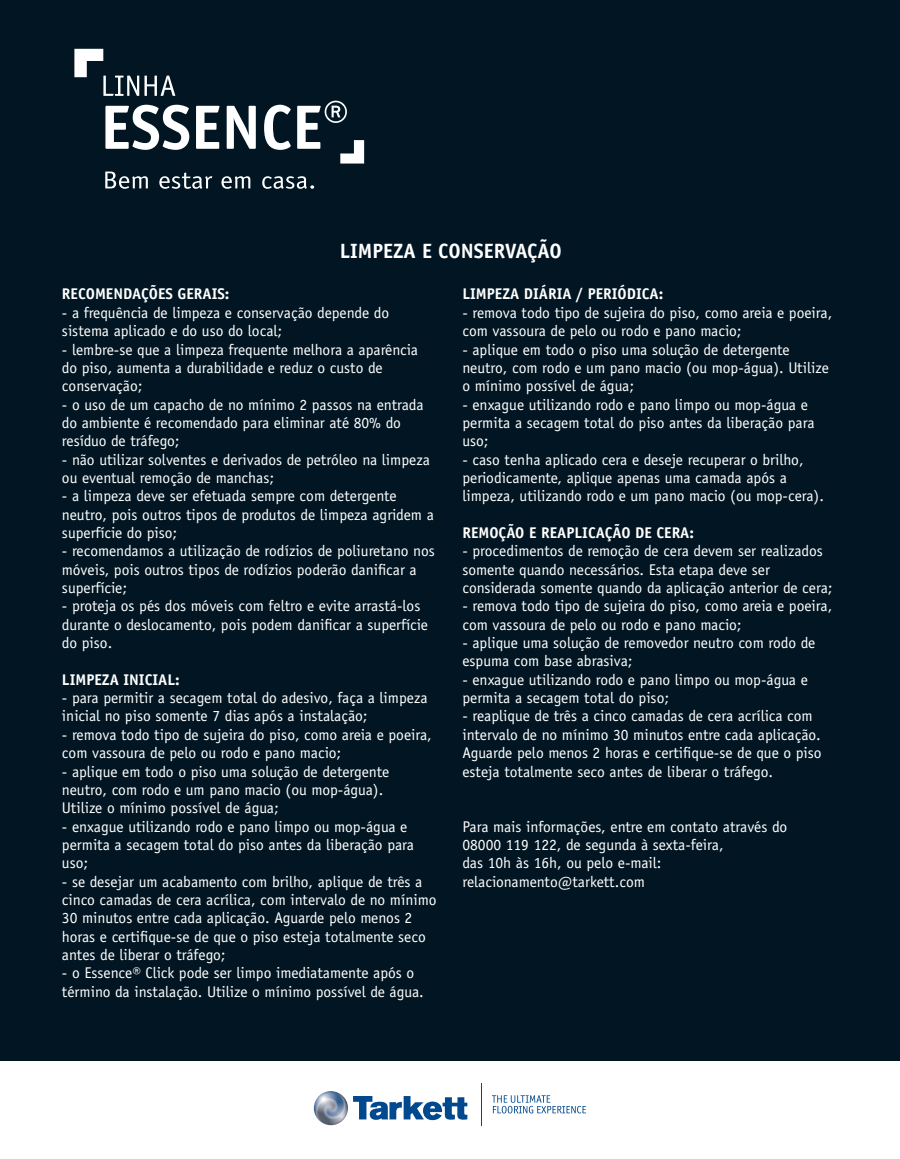
<style>
.page{position:relative;width:900px;height:1159px;background:#fff}
.page>*{position:absolute;margin:0;border:0;box-sizing:border-box;transform-origin:0 0}
.t1{font:700 20.75px "Officina Sans Std";color:#fff}
.t2{font:15.5px/18.4px "Officina Sans Std";color:#fff}
.t3{font:700 15.5px "Officina Sans Std";color:#fff}
</style>
<div class="page">
<div style="left:0;top:0;width:900px;height:1082px;background:#011622"></div>
<div style="left:0;top:1061px;width:900px;height:98px;background:#fff"></div>
<svg style="left:353px;top:1096px;width:114px;height:24px"></svg>
<svg style="left:492px;top:1095px;width:94px;height:18px"></svg>
<img style="left:314px;top:1091px;width:34px;height:34px;border-radius:17px">
<hr style="left:481px;top:1083px;width:1px;height:42px;background:#01498e">
<svg style="left:74px;top:49px;width:290px;height:115px"></svg>
<svg style="left:105px;top:171px;width:209px;height:18px"></svg>
<p class="t1" style="left:340px;top:238px;width:224px">LIMPEZA E CONSERVAÇÃO</p>
<p class="t3" style="left:62px;top:284px;width:169px">RECOMENDAÇÕES GERAIS:</p>
<p class="t2" style="left:62px;top:303px;width:329px">- a frequência de limpeza e conservação depende do sistema aplicado e do uso do local;</p>
<p class="t2" style="left:62px;top:340px;width:358px">- lembre-se que a limpeza frequente melhora a aparência do piso, aumenta a durabilidade e reduz o custo de conservação;</p>
<p class="t2" style="left:62px;top:395px;width:363px">- o uso de um capacho de no mínimo 2 passos na entrada do ambiente é recomendado para eliminar até 80% do resíduo de tráfego;</p>
<p class="t2" style="left:62px;top:450px;width:369px">- não utilizar solventes e derivados de petróleo na limpeza ou eventual remoção de manchas;</p>
<p class="t2" style="left:62px;top:487px;width:373px">- a limpeza deve ser efetuada sempre com detergente neutro, pois outros tipos de produtos de limpeza agridem a superfície do piso;</p>
<p class="t2" style="left:62px;top:542px;width:374px">- recomendamos a utilização de rodízios de poliuretano nos móveis, pois outros tipos de rodízios poderão danificar a superfície;</p>
<p class="t2" style="left:62px;top:597px;width:367px">- proteja os pés dos móveis com feltro e evite arrastá-los durante o deslocamento, pois podem danificar a superfície do piso.</p>
<p class="t3" style="left:62px;top:670px;width:119px">LIMPEZA INICIAL:</p>
<p class="t2" style="left:62px;top:689px;width:367px">- para permitir a secagem total do adesivo, faça a limpeza inicial no piso somente 7 dias após a instalação;</p>
<p class="t2" style="left:62px;top:725px;width:371px">- remova todo tipo de sujeira do piso, como areia e poeira, com vassoura de pelo ou rodo e pano macio;</p>
<p class="t2" style="left:62px;top:762px;width:329px">- aplique em todo o piso uma solução de detergente neutro, com rodo e um pano macio (ou mop-água).</p>
<p class="t2" style="left:62px;top:799px;width:218px">Utilize o mínimo possível de água;</p>
<p class="t2" style="left:62px;top:817px;width:354px">- enxague utilizando rodo e pano limpo ou mop-água e permita a secagem total do piso antes da liberação para uso;</p>
<p class="t2" style="left:62px;top:872px;width:376px">- se desejar um acabamento com brilho, aplique de três a cinco camadas de cera acrílica, com intervalo de no mínimo 30 minutos entre cada aplicação. Aguarde pelo menos 2 horas e certifique-se de que o piso esteja totalmente seco antes de liberar o tráfego;</p>
<p class="t2" style="left:62px;top:964px;width:363px">- o Essence® Click pode ser limpo imediatamente após o término da instalação. Utilize o mínimo possível de água.</p>
<p class="t3" style="left:462px;top:284px;width:202px">LIMPEZA DIÁRIA / PERIÓDICA:</p>
<p class="t2" style="left:462px;top:303px;width:371px">- remova todo tipo de sujeira do piso, como areia e poeira, com vassoura de pelo ou rodo e pano macio;</p>
<p class="t2" style="left:462px;top:340px;width:368px">- aplique em todo o piso uma solução de detergente neutro, com rodo e um pano macio (ou mop-água). Utilize o mínimo possível de água;</p>
<p class="t2" style="left:462px;top:395px;width:354px">- enxague utilizando rodo e pano limpo ou mop-água e permita a secagem total do piso antes da liberação para uso;</p>
<p class="t2" style="left:462px;top:450px;width:363px">- caso tenha aplicado cera e deseje recuperar o brilho, periodicamente, aplique apenas uma camada após a limpeza, utilizando rodo e um pano macio (ou mop-cera).</p>
<p class="t3" style="left:462px;top:523px;width:233px">REMOÇÃO E REAPLICAÇÃO DE CERA:</p>
<p class="t2" style="left:462px;top:542px;width:372px">- procedimentos de remoção de cera devem ser realizados somente quando necessários. Esta etapa deve ser considerada somente quando da aplicação anterior de cera;</p>
<p class="t2" style="left:462px;top:597px;width:371px">- remova todo tipo de sujeira do piso, como areia e poeira, com vassoura de pelo ou rodo e pano macio;</p>
<p class="t2" style="left:462px;top:634px;width:354px">- aplique uma solução de removedor neutro com rodo de espuma com base abrasiva;</p>
<p class="t2" style="left:462px;top:670px;width:347px">- enxague utilizando rodo e pano limpo ou mop-água e permita a secagem total do piso;</p>
<p class="t2" style="left:462px;top:707px;width:361px">- reaplique de três a cinco camadas de cera acrílica com intervalo de no mínimo 30 minutos entre cada aplicação.<br>Aguarde pelo menos 2 horas e certifique-se de que o piso esteja totalmente seco antes de liberar o tráfego.</p>
<p class="t2" style="left:462px;top:817px;width:326px">Para mais informações, entre em contato através do</p>
<p class="t2" style="left:462px;top:835px;width:263px">08000 119 122, de segunda à sexta-feira,</p>
<p class="t2" style="left:462px;top:854px;width:201px">das 10h às 16h, ou pelo e-mail:</p>
<p class="t2" style="left:462px;top:872px;width:184px">relacionamento@tarkett.com</p>
</div>
